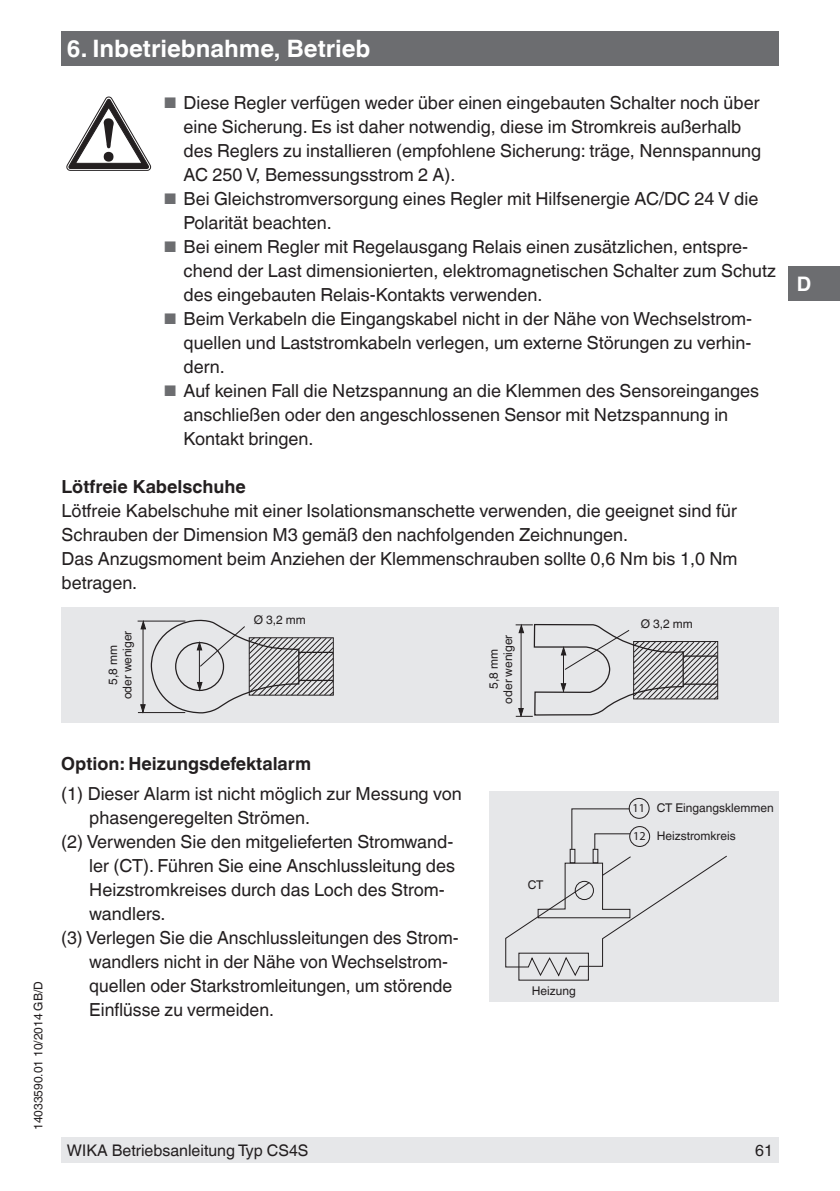
<style>
.page{position:relative;width:840px;height:1191px;background:#fff}
.page>*{position:absolute;margin:0;border:0;box-sizing:border-box;transform-origin:0 0}
.t1{font:700 24px "Helvetica World";color:#fff}
.t2{font:700 20px "Helvetica World";color:#fff}
.t3{font:18px/24px "Helvetica World";color:#231f20}
.t4{font:700 18px "Helvetica World";color:#231f20}
.t5{font:16px "Helvetica World";color:#231f20}
.t6{font:12.2px "Myriad Pro";color:#231f20}
.t7{font:12px/14.4px "Helvetica World";color:#231f20;text-align:center}
.s1{font-size:15.4px;color:#6c6d70}
</style>
<div class="page">
<div style="left:61px;top:31px;width:717px;height:34px;background:#6c6d70"></div>
<div style="left:62px;top:607px;width:716px;height:115px;background:#e6e7e9"></div>
<div style="left:61px;top:1137px;width:717px;height:25px;background:#e6e7e9"></div>
<div style="left:787px;top:266px;width:52px;height:34px;background:#6c6d70"></div>
<svg style="left:140px;top:619px;width:194px;height:95px"></svg>
<hr style="left:143px;top:624px;width:1px;height:82px;background:#231f20">
<hr style="left:137px;top:621px;width:48px;height:1px;background:#231f20">
<hr style="left:138px;top:712px;width:47px;height:1px;background:#231f20">
<svg style="left:515px;top:624px;width:203px;height:93px"></svg>
<div style="left:489px;top:791px;width:289px;height:211px;background:#e6e7e9"></div>
<svg style="left:505px;top:808px;width:222px;height:169px"></svg>
<div style="left:628px;top:798px;width:21px;height:21px;border:1px solid #231f20;border-radius:50%"></div>
<div style="left:629px;top:826px;width:20px;height:21px;border:1px solid #231f20;border-radius:50%"></div>
<svg style="left:67px;top:97px;width:84px;height:74px"></svg>
<h1 class="t1" style="left:67px;top:34px;width:305px">6. Inbetriebnahme, Betrieb</h1>
<p class="t3" style="left:183px;top:91px;width:579px;text-indent:-20px"><span class="s1">■</span> Diese Regler verfügen weder über einen eingebauten Schalter noch über eine Sicherung. Es ist daher notwendig, diese im Stromkreis außerhalb des Reglers zu installieren (empfohlene Sicherung: träge, Nennspannung AC 250 V, Bemessungsstrom 2 A).</p>
<p class="t3" style="left:183px;top:187px;width:576px;text-indent:-20px"><span class="s1">■</span> Bei Gleichstromversorgung eines Regler mit Hilfsenergie AC/DC 24 V die<br>Polarität beachten.</p>
<p class="t3" style="left:183px;top:235px;width:593px;text-indent:-20px"><span class="s1">■</span> Bei einem Regler mit Regelausgang Relais einen zusätzlichen, entspre&shy;chend der Last dimensionierten, elektromagnetischen Schalter zum Schutz des eingebauten Relais-Kontakts verwenden.</p>
<p class="t3" style="left:183px;top:307px;width:569px;text-align:justify;text-indent:-20px"><span class="s1">■</span> Beim Verkabeln die Eingangskabel nicht in der Nähe von Wechselstrom&shy;quellen und Laststromkabeln verlegen, um externe Störungen zu verhin&shy;dern.</p>
<p class="t3" style="left:183px;top:379px;width:576px;text-indent:-20px"><span class="s1">■</span> Auf keinen Fall die Netzspannung an die Klemmen des Sensoreinganges anschließen oder den angeschlossenen Sensor mit Netzspannung in<br>Kontakt bringen.</p>
<p class="t4" style="left:62px;top:477px;width:186px">Lötfreie Kabelschuhe</p>
<p class="t3" style="left:62px;top:499px;width:677px">Lötfreie Kabelschuhe mit einer Isolationsmanschette verwenden, die geeignet sind für Schrauben der Dimension M3 gemäß den nachfolgenden Zeichnungen.<br>Das Anzugsmoment beim Anziehen der Klemmenschrauben sollte 0,6 Nm bis 1,0 Nm betragen.</p>
<p class="t7" style="left:106px;top:699px;width:70px;rotate:-90deg">5,8 mm<br>oder weniger</p>
<p class="t7" style="left:254px;top:612px;width:53px">Ø 3,2 mm</p>
<p class="t7" style="left:640px;top:617px;width:53px">Ø 3,2 mm</p>
<p class="t7" style="left:486px;top:703px;width:70px;rotate:-90deg">5,8 mm<br>oder weniger</p>
<p class="t7" style="left:31px;top:1130px;width:150px;rotate:-90deg">14033590.01 10/2014 GB/D</p>
<p class="t4" style="left:61px;top:753px;width:251px">Option: Heizungsdefektalarm</p>
<p class="t3" style="left:61px;top:782px;width:402px">(1) Dieser Alarm ist nicht möglich zur Messung von</p>
<p class="t3" style="left:89px;top:806px;width:222px">phasengeregelten Strömen.</p>
<p class="t3" style="left:61px;top:830px;width:393px">(2) Verwenden Sie den mitgelieferten Stromwand-</p>
<p class="t3" style="left:89px;top:854px;width:367px">ler (CT). Führen Sie eine Anschlussleitung des</p>
<p class="t3" style="left:89px;top:878px;width:357px">Heizstromkreises durch das Loch des Strom-</p>
<p class="t3" style="left:89px;top:902px;width:78px">wandlers.</p>
<p class="t3" style="left:61px;top:926px;width:398px">(3) Verlegen Sie die Anschlussleitungen des Strom-</p>
<p class="t3" style="left:89px;top:950px;width:360px">wandlers nicht in der Nähe von Wechselstrom-</p>
<p class="t3" style="left:89px;top:974px;width:364px">quellen oder Starkstromleitungen, um störende</p>
<p class="t3" style="left:89px;top:998px;width:186px">Einflüsse zu vermeiden.</p>
<p class="t7" style="left:527px;top:877px;width:17px">CT</p>
<p class="t7" style="left:531px;top:983px;width:45px">Heizung</p>
<p class="t6" style="left:632px;top:800px;width:14px">11</p>
<p class="t6" style="left:632px;top:828px;width:14px">12</p>
<p class="t7" style="left:656px;top:800px;width:118px">CT Eingangsklemmen</p>
<p class="t7" style="left:656px;top:829px;width:80px">Heizstromkreis</p>
<p class="t5" style="left:67px;top:1140px;width:243px">WIKA Betriebsanleitung Typ CS4S</p>
<p class="t5" style="left:754px;top:1140px;width:19px">61</p>
<p class="t2" style="left:796px;top:272px;width:16px">D</p>
</div>
